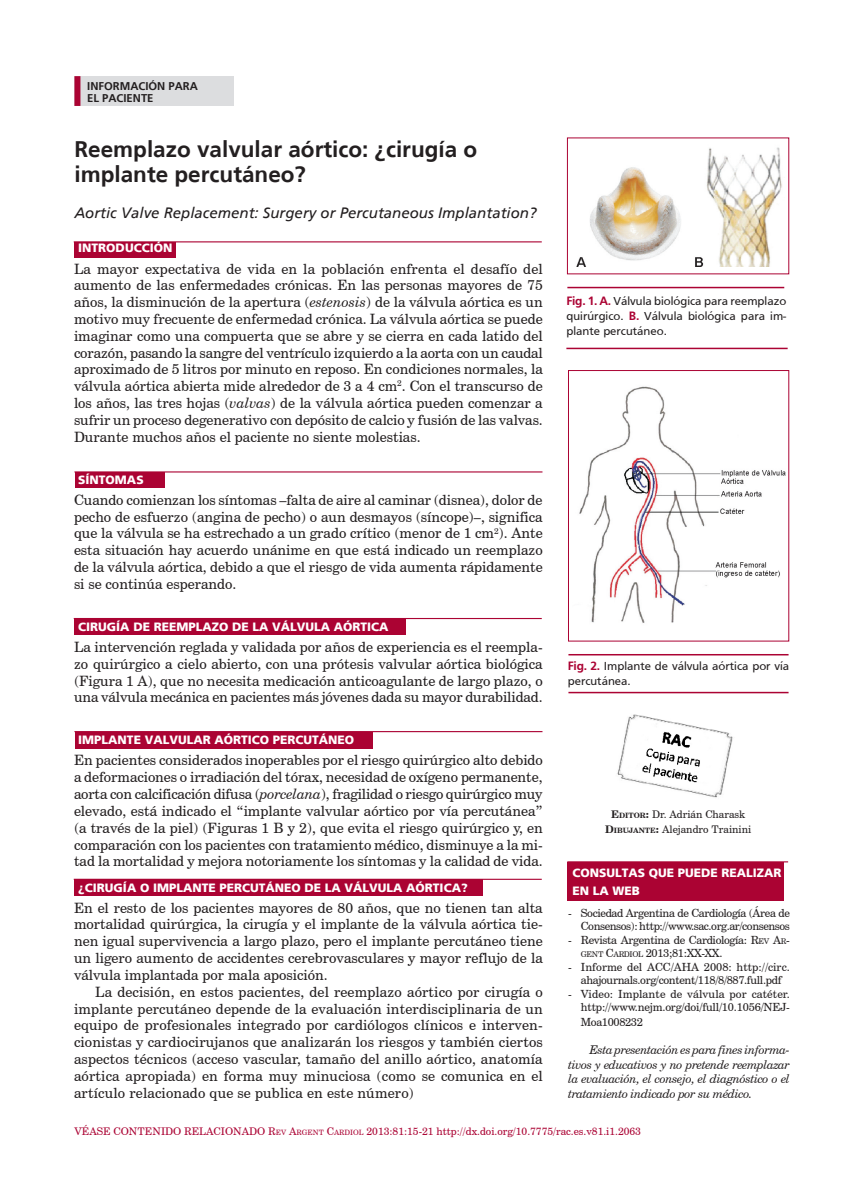
<style>
.page{position:relative;width:851px;height:1191px;background:#fff}
.page>*{position:absolute;margin:0;border:0;box-sizing:border-box;transform-origin:0 0}
.titulo{font:700 22.5px/25.5px "Frutiger";color:#231f20}
.Titulo_Inglés{font:italic 15px "Frutiger";color:#231f20}
.texto1{font:14.25px/16.8px "Century Schoolbook BT";color:#231f20;text-align:justify}
.texto{font:14.25px/16.8px "Century Schoolbook BT";letter-spacing:.01em;color:#231f20;text-align:justify}
.subtit{font:900 12px/17.2px "Frutiger";color:#fff}
.texto-2{font:italic 12px/14.4px "Century Schoolbook BT";letter-spacing:-.03em;color:#231f20;text-align:justify}
.epigrafe{font:12px/15px "Frutiger";color:#231f20;text-align:justify}
.texto-3{font:11.25px/13.5px "Century Schoolbook BT";letter-spacing:-.03em;color:#231f20}
.texto1-2{font:11.25px/13.5px "Century Schoolbook BT";letter-spacing:-.03em;color:#231f20;text-align:right}
.seccion{font:700 11.25px "Frutiger";color:#231f20}
.pie{font:10.5px "Century Schoolbook BT";color:#ab0333}
.texto2{font:10.5px "Century Schoolbook BT";color:#231f20}
.s1{font-style:italic}
.s2{font-weight:700;color:#ab0333}
.s3{font-weight:700}
.s4{font-weight:700;font-size:7.35px}
.s5{font-style:inherit}
.s6{font-size:7.8px}
.s7{font-size:7.35px}
</style>
<div class="page">
<div style="left:74px;top:242px;width:102px;height:16px;background:#ab0333"></div>
<div style="left:74px;top:76px;width:160px;height:30px;background:#dcdddf"></div>
<div style="left:74px;top:76px;width:6px;height:30px;background:#ab0333"></div>
<hr style="left:567px;top:287px;width:217px;height:1px;background:#ab0333">
<hr style="left:566px;top:348px;width:221px;height:1px;background:#ab0333">
<hr style="left:568px;top:692px;width:220px;height:1px;background:#ab0333">
<hr style="left:568px;top:654px;width:220px;height:1px;background:#ab0333">
<div style="left:568px;top:370px;width:221px;height:271px;border:1px solid #ab0333"></div>
<hr style="left:74px;top:241px;width:467px;height:1px;background:#ab0333">
<div style="left:75px;top:472px;width:90px;height:16px;background:#ab0333"></div>
<hr style="left:74px;top:471px;width:468px;height:1px;background:#ab0333">
<div style="left:74px;top:619px;width:332px;height:16px;background:#ab0333"></div>
<hr style="left:74px;top:618px;width:467px;height:1px;background:#ab0333">
<div style="left:75px;top:732px;width:297px;height:16px;background:#ab0333"></div>
<hr style="left:74px;top:731px;width:468px;height:1px;background:#ab0333">
<div style="left:74px;top:880px;width:408px;height:16px;background:#ab0333"></div>
<hr style="left:74px;top:878px;width:467px;height:2px;background:#ab0333">
<div style="left:567px;top:862px;width:217px;height:38px;background:#ab0333"></div>
<hr style="left:567px;top:861px;width:221px;height:1px;background:#ab0333">
<img style="left:617px;top:714px;width:116px;height:84px">
<img style="left:576px;top:147px;width:206px;height:119px">
<img style="left:579px;top:386px;width:206px;height:237px">
<p class="seccion" style="left:87px;top:79px;width:112px">INFORMACIÓN PARA</p>
<p class="seccion" style="left:87px;top:92px;width:68px">EL PACIENTE</p>
<p class="titulo" style="left:74px;top:136px;width:404px">Reemplazo valvular aórtico: ¿cirugía o implante percutáneo?</p>
<p class="Titulo_Inglés" style="left:74px;top:204px;width:463px">Aortic Valve Replacement: Surgery or Percutaneous Implantation?</p>
<p class="subtit" style="left:78px;top:239px;width:96px">INTRODUCCIÓN</p>
<p class="texto1" style="left:74px;top:260px;width:470px">La mayor expectativa de vida en la población enfrenta el desafío del aumento de las enfermedades crónicas. En las personas mayores de 75 años, la disminución de la apertura (<span class="s1">estenosis</span>) de la válvula aórtica es un motivo muy frecuente de enfermedad crónica. La válvula aórtica se puede imaginar como una compuerta que se abre y se cierra en cada latido del corazón, pasando la sangre del ventrículo izquierdo a la aorta con un caudal aproximado de 5 litros por minuto en reposo. En condiciones normales, la válvula aórtica abierta mide alrededor de 3 a 4 cm<sup>2</sup>. Con el transcurso de los años, las tres hojas (<span class="s1">valvas</span>) de la válvula aórtica pueden comenzar a sufrir un proceso degenerativo con depósito de calcio y fusión de las valvas.<br>Durante muchos años el paciente no siente molestias.</p>
<p class="subtit" style="left:78px;top:471px;width:67px">SÍNTOMAS</p>
<p class="texto1" style="left:74px;top:491px;width:470px">Cuando comienzan los síntomas –falta de aire al caminar (disnea), dolor de pecho de esfuerzo (angina de pecho) o aun desmayos (síncope)–, significa que la válvula se ha estrechado a un grado crítico (menor de 1 cm<sup>2</sup>). Ante esta situación hay acuerdo unánime en que está indicado un reemplazo de la válvula aórtica, debido a que el riesgo de vida aumenta rápidamente si se continúa esperando.</p>
<p class="subtit" style="left:78px;top:618px;width:312px">CIRUGÍA DE REEMPLAZO DE LA VÁLVULA AÓRTICA</p>
<p class="texto1" style="left:74px;top:638px;width:470px">La intervención reglada y validada por años de experiencia es el reempla&shy;zo quirúrgico a cielo abierto, con una prótesis valvular aórtica biológica (Figura 1 A), que no necesita medicación anticoagulante de largo plazo, o una válvula mecánica en pacientes más jóvenes dada su mayor durabilidad.</p>
<p class="subtit" style="left:78px;top:731px;width:277px">IMPLANTE VALVULAR AÓRTICO PERCUTÁNEO</p>
<p class="texto1" style="left:74px;top:752px;width:470px">En pacientes considerados inoperables por el riesgo quirúrgico alto debido a deformaciones o irradiación del tórax, necesidad de oxígeno permanente, aorta con calcificación difusa (<span class="s1">porcelana</span>), fragilidad o riesgo quirúrgico muy elevado, está indicado el “implante valvular aórtico por vía percutánea” (a través de la piel) (Figuras 1 B y 2), que evita el riesgo quirúrgico y, en comparación con los pacientes con tratamiento médico, disminuye a la mi&shy;tad la mortalidad y mejora notoriamente los síntomas y la calidad de vida.</p>
<p class="subtit" style="left:78px;top:878px;width:391px">¿CIRUGÍA O IMPLANTE PERCUTÁNEO DE LA VÁLVULA AÓRTICA?</p>
<p class="texto1" style="left:74px;top:899px;width:470px">En el resto de los pacientes mayores de 80 años, que no tienen tan alta mortalidad quirúrgica, la cirugía y el implante de la válvula aórtica tie&shy;nen igual supervivencia a largo plazo, pero el implante percutáneo tiene un ligero aumento de accidentes cerebrovasculares y mayor reflujo de la válvula implantada por mala aposición.</p>
<p class="texto" style="left:74px;top:983px;width:470px;text-indent:21px">La decisión, en estos pacientes, del reemplazo aórtico por cirugía o implante percutáneo depende de la evaluación interdisciplinaria de un equipo de profesionales integrado por cardiólogos clínicos e interven&shy;cionistas y cardiocirujanos que analizarán los riesgos y también ciertos aspectos técnicos (acceso vascular, tamaño del anillo aórtico, anatomía aórtica apropiada) en forma muy minuciosa (como se comunica en el artículo relacionado que se publica en este número)</p>
<p class="epigrafe" style="left:566px;top:294px;width:221px"><span class="s2">Fig. 1. A.</span> Válvula biológica para reemplazo quirúrgico. <span class="s2">B.</span> Válvula biológica para im&shy;plante percutáneo.</p>
<p class="epigrafe" style="left:567px;top:659px;width:223px"><span class="s2">Fig. 2.</span> Implante de válvula aórtica por vía percutánea.</p>
<p class="texto2" style="left:611px;top:808px;width:136px"><span class="s3">E</span><span class="s4">DITOR</span><span class="s3">:</span> Dr. Adrián Charask</p>
<p class="texto2" style="left:605px;top:823px;width:148px"><span class="s3">D</span><span class="s4">IBUJANTE</span><span class="s3">:</span> Alejandro Trainini</p>
<p class="subtit" style="left:572px;top:864px;width:211px">CONSULTAS QUE PUEDE REALIZAR<br>EN LA WEB</p>
<p class="texto1-2" style="left:568px;top:905px;width:223px">- Sociedad Argentina de Cardiología (Área de<br>Consensos): http://www.sac.org.ar/consensos</p>
<p class="texto-3" style="left:580px;top:932px;width:210px;text-indent:-13px">- Revista Argentina de Cardiología: <span class="s5">R</span><span class="s6">EV</span> <span class="s5">A</span><span class="s6">R</span><span class="s5">-<br></span><span class="s6">GENT</span> <span class="s5">C</span><span class="s6">ARDIOL</span> 2013;81:XX-XX.</p>
<p class="texto-3" style="left:568px;top:959px;width:223px;text-align:center">- Informe del ACC/AHA 2008: http://circ. ahajournals.org/content/118/8/887.full.pdf</p>
<p class="texto-3" style="left:580px;top:986px;width:210px;line-height:14px;text-align:justify;text-indent:-13px">- Video: Implante de válvula por catéter. http://www.nejm.org/doi/full/10.1056/NEJ-Moa1008232</p>
<p class="texto-2" style="left:568px;top:1042px;width:223px;text-indent:21px">Esta presentación es para fines informa&shy;tivos y educativos y no pretende reemplazar la evaluación, el consejo, el diagnóstico o el tratamiento indicado por su médico.</p>
<p class="pie" style="left:74px;top:1125px;width:568px">VÉASE CONTENIDO RELACIONADO <span class="s5">R</span><span class="s7">EV</span> <span class="s5">A</span><span class="s7">RGENT</span> <span class="s5">C</span><span class="s7">ARDIOL</span> 2013:81:15-21 http://dx.doi.org/10.7775/rac.es.v81.i1.2063</p>
</div>
